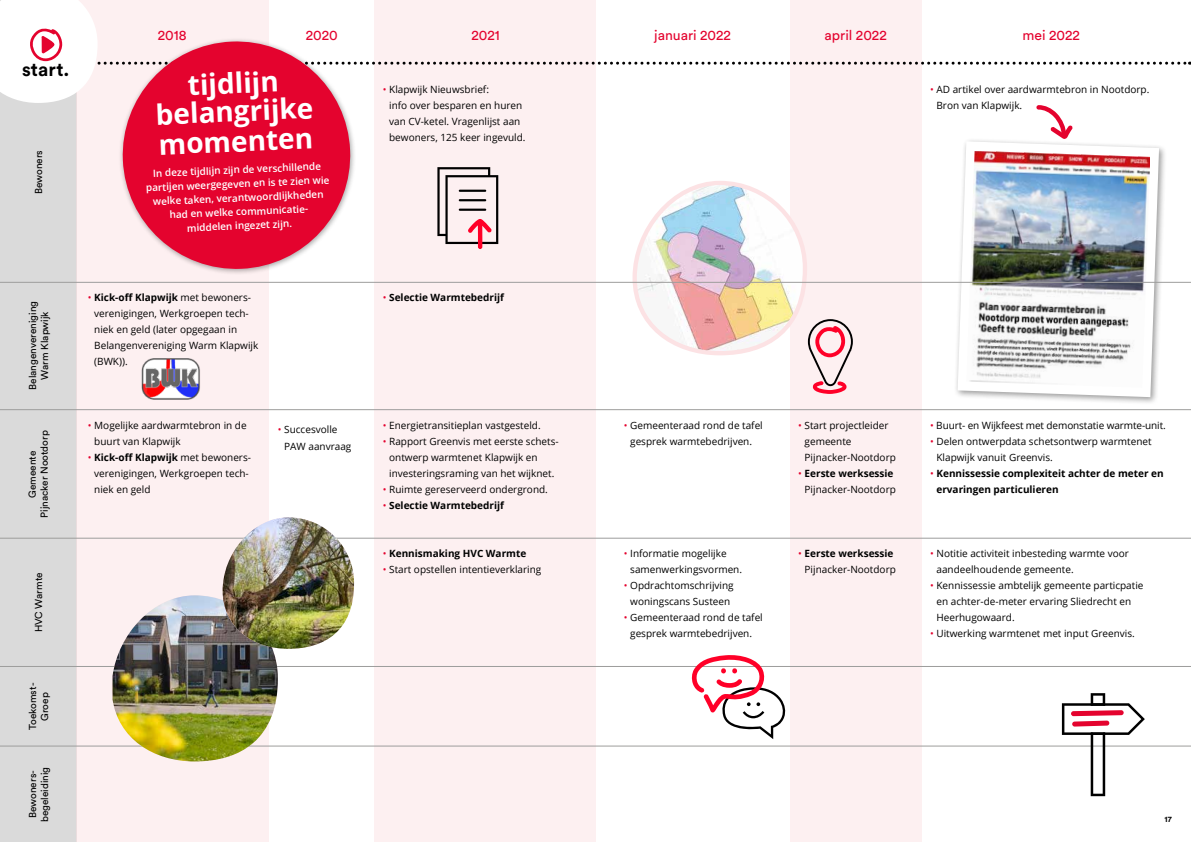
<style>
.page{position:relative;width:1191px;height:842px;background:#fff}
.page>*{position:absolute;margin:0;border:0;box-sizing:border-box;transform-origin:0 0}
.t1{font:700 28px/28.9px "Open Sans";color:#fff;text-align:center}
.t2{font:700 19px "Circular Pro";letter-spacing:.005em;color:#000}
.t3{font:14px "Circular Pro";color:#e4032e}
.t4{font:10px/16px "Open Sans";color:#000}
.t5{font:600 10px/14px "Open Sans";color:#fff;text-align:center}
.t6{font:700 10px/16px "Open Sans";color:#000}
.t7{font:10px/12px "Circular Pro";color:#000;text-align:center}
.t8{font:700 8px "Circular Pro";color:#000}
.s1{color:#e4032e}
.s2{font-weight:700}
.s3{font-weight:400;color:#e4032e}
</style>
<div class="page">
<div style="left:0;top:0;width:77px;height:842px;background:#dadada"></div>
<div style="left:789px;top:0;width:132px;height:842px;background:#fdf0f1"></div>
<div style="left:374px;top:0;width:221px;height:842px;background:#fdf0f1"></div>
<div style="left:77px;top:0;width:192px;height:842px;background:#fdf0f1"></div>
<hr style="left:0;top:409px;width:1191px;height:1px;background:#9d9d9c">
<hr style="left:0;top:538px;width:1191px;height:1px;background:#9d9d9c">
<hr style="left:0;top:666px;width:1191px;height:1px;background:#9d9d9c">
<hr style="left:0;top:746px;width:1191px;height:1px;background:#9d9d9c">
<svg style="left:1062px;top:693px;width:82px;height:103px"></svg>
<hr style="left:1090px;top:703px;width:15px;height:3px;background:#000">
<hr style="left:1090px;top:732px;width:15px;height:3px;background:#000">
<img style="left:141px;top:358px;width:59px;height:42px">
<div style="left:953px;top:137px;width:213px;height:268px;background:#000;opacity:.4"></div>
<svg style="left:957px;top:141px;width:202px;height:256px"></svg>
<img style="left:966px;top:151px;width:184px;height:237px">
<img style="left:112px;top:537px;width:242px;height:224px">
<img style="left:223px;top:517px;width:131px;height:132px">
<svg style="left:437px;top:167px;width:61px;height:82px"></svg>
<svg style="left:630px;top:179px;width:223px;height:215px"></svg>
<svg style="left:691px;top:655px;width:95px;height:84px"></svg>
<hr style="left:0;top:282px;width:1191px;height:1px;background:#9d9d9c">
<div style="left:118px;top:37px;width:238px;height:238px;background:#000;opacity:.35"></div>
<svg style="left:120px;top:139px;width:233px;height:132px;fill:#e4032e"></svg>
<svg style="left:0;top:0;width:1190px;height:139px"></svg>
<h2 class="t2" style="left:22px;top:56px;width:49px">start.</h2>
<p class="t7" style="left:32px;top:194px;width:46px;rotate:-90deg">Bewoners</p>
<h3 class="t3" style="left:158px;top:25px;width:30px">2018</h3>
<h3 class="t3" style="left:306px;top:25px;width:34px">2020</h3>
<h3 class="t3" style="left:471px;top:25px;width:30px">2021</h3>
<h3 class="t3" style="left:654px;top:25px;width:78px">januari 2022</h3>
<h3 class="t3" style="left:824px;top:25px;width:64px">april 2022</h3>
<h3 class="t3" style="left:1022px;top:25px;width:59px">mei 2022</h3>
<h1 class="t1" style="left:154px;top:71px;width:159px;rotate:-2deg">tijdlijn belangrijke momenten</h1>
<p class="t5" style="left:145px;top:167px;width:185px;rotate:-3deg">In deze tijdlijn zijn de verschillende partijen weergegeven en is te zien wie welke taken, verantwoordlijkheden had en welke communicatie&shy;middelen ingezet zijn.</p>
<p class="t4" style="left:389px;top:81px;width:138px;text-indent:-6px"><span class="s1">•</span> Klapwijk Nieuwsbrief:<br>info over besparen en huren van CV-ketel. Vragenlijst aan bewoners, 125 keer ingevuld.</p>
<p class="t4" style="left:936px;top:81px;width:214px;text-indent:-6px"><span class="s1">•</span> AD artikel over aardwarmtebron in Nootdorp.<br>Bron van Klapwijk.</p>
<p class="t7" style="left:26px;top:390px;width:90px;rotate:-90deg">Belangenvereniging<br>Warm Klapwijk</p>
<p class="t7" style="left:26px;top:518px;width:89px;rotate:-90deg">Gemeente<br>Pijnacker Nootdorp</p>
<p class="t7" style="left:32px;top:632px;width:61px;rotate:-90deg">HVC Warmte</p>
<p class="t7" style="left:26px;top:730px;width:49px;rotate:-90deg">Toekomst-<br>Groep</p>
<p class="t7" style="left:26px;top:822px;width:57px;rotate:-90deg">Bewoners&shy;begeleidinig</p>
<p class="t4" style="left:94px;top:289px;width:166px;text-indent:-6px"><span class="s1">•</span> <span class="s2">Kick-off Klapwijk</span> met bewoners&shy;verenigingen, Werkgroepen tech&shy;niek en geld (later opgegaan in<br>Belangenvereniging Warm Klapwijk (BWK)).</p>
<p class="t4" style="left:94px;top:417px;width:154px;text-indent:-6px"><span class="s1">•</span> Mogelijke aardwarmtebron in de buurt van Klapwijk</p>
<p class="t4" style="left:94px;top:449px;width:158px;text-indent:-6px"><span class="s1">•</span> <span class="s2">Kick-off Klapwijk</span> met bewoners&shy;verenigingen, Werkgroepen tech&shy;niek en geld</p>
<p class="t4" style="left:284px;top:420px;width:69px;line-height:17px;text-indent:-6px"><span class="s1">•</span> Succesvolle<br>PAW aanvraag</p>
<p class="t6" style="left:383px;top:289px;width:123px"><span class="s3">•</span> Selectie Warmtebedrijf</p>
<p class="t4" style="left:383px;top:417px;width:159px"><span class="s1">•</span> Energietransitieplan vastgesteld.</p>
<p class="t4" style="left:389px;top:433px;width:171px;text-indent:-6px"><span class="s1">•</span> Rapport Greenvis met eerste schets&shy;ontwerp warmtenet Klapwijk en investeringsraming van het wijknet.</p>
<p class="t4" style="left:383px;top:481px;width:167px"><span class="s1">•</span> Ruimte gereserveerd ondergrond.</p>
<p class="t6" style="left:383px;top:497px;width:123px"><span class="s3">•</span> Selectie Warmtebedrijf</p>
<p class="t6" style="left:383px;top:545px;width:145px"><span class="s3">•</span> Kennismaking HVC Warmte</p>
<p class="t4" style="left:383px;top:561px;width:160px"><span class="s1">•</span> Start opstellen intentieverklaring</p>
<p class="t4" style="left:624px;top:417px;width:140px;text-align:center"><span class="s1">•</span> Gemeenteraad rond de tafel gesprek warmtebedrijven.</p>
<p class="t4" style="left:630px;top:545px;width:113px;text-indent:-6px"><span class="s1">•</span> Informatie mogelijke samenwerkingsvormen.</p>
<p class="t4" style="left:624px;top:577px;width:111px;text-align:center"><span class="s1">•</span> Opdrachtomschrijving woningscans Susteen</p>
<p class="t4" style="left:624px;top:609px;width:140px;text-align:center"><span class="s1">•</span> Gemeenteraad rond de tafel gesprek warmtebedrijven.</p>
<p class="t4" style="left:804px;top:417px;width:93px;text-indent:-6px"><span class="s1">•</span> Start projectleider gemeente<br>Pijnacker-Nootdorp</p>
<p class="t4" style="left:798px;top:465px;width:99px;text-align:right"><span class="s1">•</span> <span class="s2">Eerste werksessie<br></span>Pijnacker-Nootdorp</p>
<p class="t4" style="left:798px;top:545px;width:99px;text-align:right"><span class="s1">•</span> <span class="s2">Eerste werksessie<br></span>Pijnacker-Nootdorp</p>
<p class="t4" style="left:930px;top:417px;width:237px"><span class="s1">•</span> Buurt- en Wijkfeest met demonstatie warmte-unit.</p>
<p class="t4" style="left:936px;top:433px;width:217px;text-indent:-6px"><span class="s1">•</span> Delen ontwerpdata schetsontwerp warmtenet<br>Klapwijk vanuit Greenvis.</p>
<p class="t6" style="left:936px;top:465px;width:229px;text-indent:-6px"><span class="s3">•</span> Kennissessie complexiteit achter de meter en ervaringen particulieren</p>
<p class="t4" style="left:936px;top:545px;width:194px;text-indent:-6px"><span class="s1">•</span> Notitie activiteit inbesteding warmte voor aandeelhoudende gemeente.</p>
<p class="t4" style="left:936px;top:577px;width:208px;text-indent:-6px"><span class="s1">•</span> Kennissessie ambtelijk gemeente particpatie en achter-de-meter ervaring Sliedrecht en<br>Heerhugowaard.</p>
<p class="t4" style="left:930px;top:625px;width:206px"><span class="s1">•</span> Uitwerking warmtenet met input Greenvis.</p>
<p class="t8" style="left:1164px;top:814px;width:9px">17</p>
</div>
